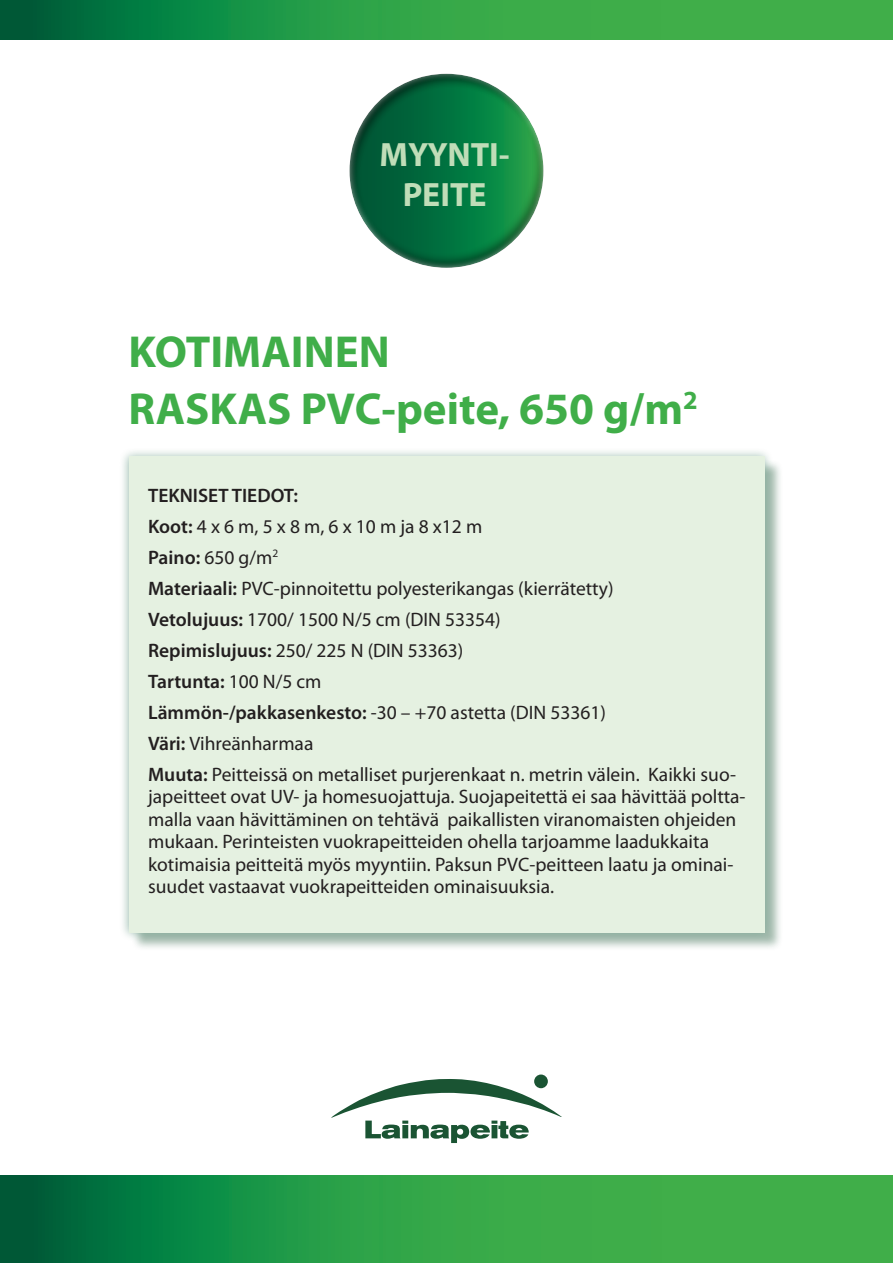
<style>
.page{position:relative;width:893px;height:1263px;background:#fff}
.page>*{position:absolute;margin:0;border:0;box-sizing:border-box;transform-origin:0 0}
.t1{font:700 45px "Myriad Pro";color:#40ae49}
.t2{font:700 33.75px/40.7px "Myriad Pro";color:#c0ddb8;text-align:center}
.t3{font:19.5px/22.5px "Myriad Pro";color:#231f20}
.t4{font:600 19.5px "Myriad Pro";color:#231f20}
.s1{font-weight:600}
.s2{font-weight:400}
</style>
<div class="page">
<div style="left:131px;top:458px;width:652px;height:493px;background:#1a5433;opacity:.75"></div>
<div style="left:119px;top:447px;width:655px;height:495px;background:#005836;opacity:.75"></div>
<div style="left:129px;top:456px;width:635px;height:477px;background:#e5f1e1"></div>
<div style="left:337px;top:69px;width:207px;height:199px;background:#231f20;opacity:.14"></div>
<svg style="left:0;top:0;width:893px;height:40px;background:#299b46"></svg>
<svg style="left:534px;top:1074px;width:14px;height:14px"></svg>
<svg style="left:331px;top:1079px;width:231px;height:64px"></svg>
<svg style="left:0;top:1175px;width:893px;height:88px;background:#289a46"></svg>
<p class="t2" style="left:379px;top:134px;width:132px">MYYNTI-<br>PEITE</p>
<p class="t1" style="left:129px;top:326px;width:263px">KOTIMAINEN</p>
<p class="t1" style="left:129px;top:383px;width:570px">RASKAS PVC-peite, 650 g/m<sup>2</sup></p>
<p class="t4" style="left:148px;top:484px;width:151px">TEKNISET TIEDOT:</p>
<p class="t3" style="left:148px;top:515px;width:336px"><span class="s1">Koot:</span> 4 x 6 m, 5 x 8 m, 6 x 10 m ja 8 x12 m</p>
<p class="t4" style="left:148px;top:546px;width:132px">Paino: <span class="s2">650 g/m</span><sup>2</sup></p>
<p class="t3" style="left:148px;top:577px;width:467px"><span class="s1">Materiaali:</span> PVC-pinnoitettu polyesterikangas (kierrätetty)</p>
<p class="t3" style="left:148px;top:608px;width:354px"><span class="s1">Vetolujuus:</span> 1700/ 1500 N/5 cm (DIN 53354)</p>
<p class="t3" style="left:148px;top:639px;width:317px"><span class="s1">Repimislujuus:</span> 250/ 225 N (DIN 53363)</p>
<p class="t4" style="left:148px;top:670px;width:175px">Tartunta: <span class="s2">100 N/5 cm</span></p>
<p class="t3" style="left:148px;top:701px;width:459px"><span class="s1">Lämmön-/pakkasenkesto:</span> -30 – +70 astetta (DIN 53361)</p>
<p class="t3" style="left:148px;top:732px;width:167px"><span class="s1">Väri:</span> Vihreänharmaa</p>
<p class="t3" style="left:148px;top:763px;width:599px"><span class="s1">Muuta:</span> Peitteissä on metalliset purjerenkaat n. metrin välein. Kaikki suo&shy;japeitteet ovat UV- ja homesuojattuja. Suojapeitettä ei saa hävittää poltta&shy;malla vaan hävittäminen on tehtävä paikallisten viranomaisten ohjeiden mukaan. Perinteisten vuokrapeitteiden ohella tarjoamme laadukkaita kotimaisia peitteitä myös myyntiin. Paksun PVC-peitteen laatu ja ominai&shy;suudet vastaavat vuokrapeitteiden ominaisuuksia.</p>
</div>
